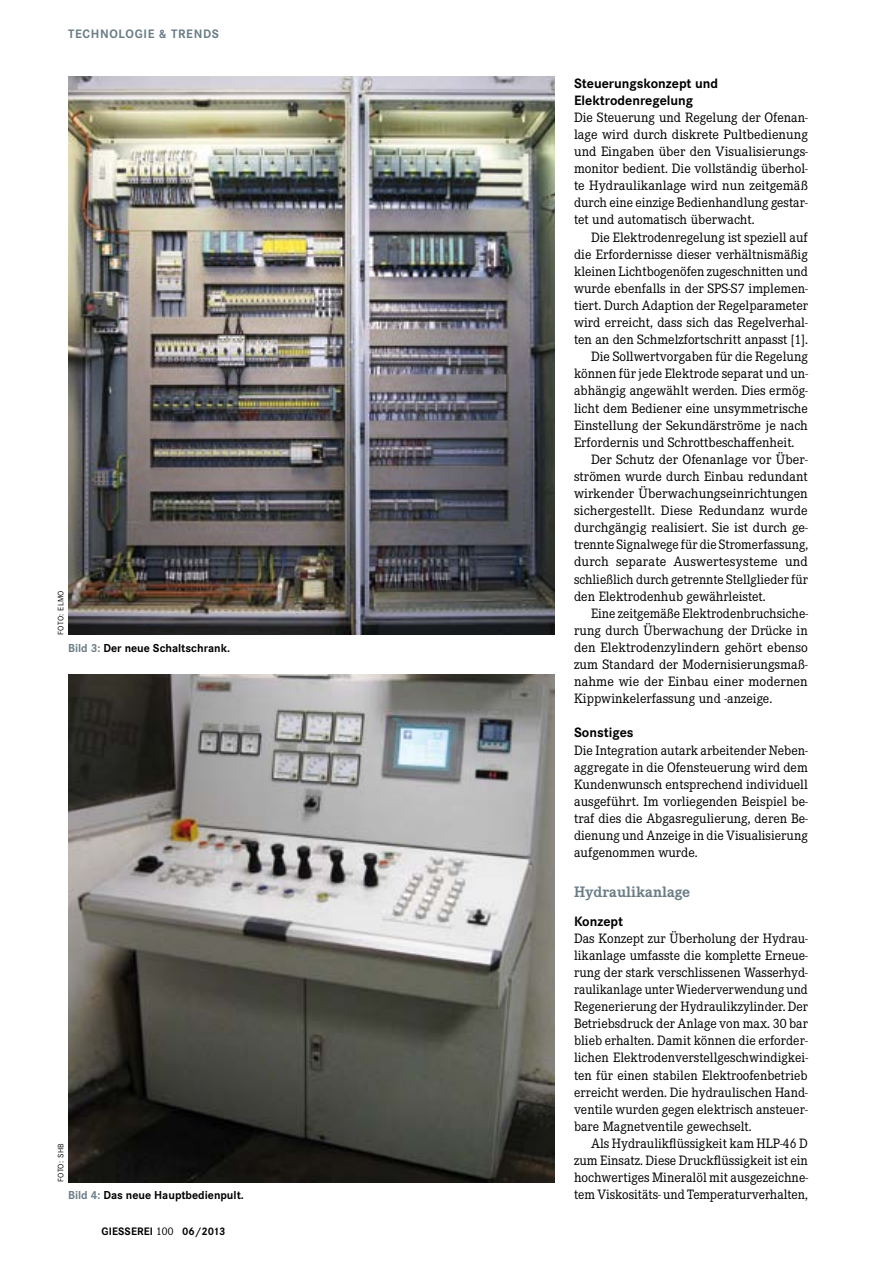
<style>
.page{position:relative;width:893px;height:1263px;background:#fff}
.page>*{position:absolute;margin:0;border:0;box-sizing:border-box;transform-origin:0 0}
.t1{font:700 15.75px "Corporate E";color:#6a7c86}
.t2{font:14.1px/17.1px "Corporate E";color:#000;text-align:justify}
.t3{font:700 14.1px/17.1px "Corporate S";color:#000}
.t4{font:14.1px "Corporate E";color:#000;scale:.96 1}
.t5{font:700 12.75px "Corporate S";letter-spacing:.055em;color:#6a7c86}
.t6{font:700 12px "Corporate S";color:#000}
.t7{font:700 11.25px "Corporate S";letter-spacing:.01em;color:#000}
.t8{font:8.25px "Corporate S";letter-spacing:.04em;color:#000}
.s1{color:#6a7c86}
.s2{font-family:"Corporate E";font-weight:400;font-size:11.55px}
</style>
<div class="page">
<img style="left:68px;top:77px;width:487px;height:558px">
<img style="left:68px;top:675px;width:487px;height:507px">
<p class="t5" style="left:68px;top:27px;width:152px">TECHNOLOGIE &amp; TRENDS</p>
<p class="t8" style="left:56px;top:635px;width:46px;rotate:-90deg">FOTO: ELMO</p>
<p class="t6" style="left:68px;top:641px;width:164px"><span class="s1">Bild 3:</span> Der neue Schaltschrank.</p>
<p class="t8" style="left:56px;top:1182px;width:40px;rotate:-90deg">FOTO: SHB</p>
<p class="t6" style="left:68px;top:1188px;width:177px"><span class="s1">Bild 4:</span> Das neue Hauptbedienpult.</p>
<p class="t7" style="left:101px;top:1225px;width:125px">Giesserei <span class="s2">100</span> 06/2013</p>
<p class="t3" style="left:574px;top:75px;width:146px">Steuerungskonzept und<br>Elektrodenregelung</p>
<p class="t2" style="left:574px;top:109px;width:235px">Die Steuerung und Regelung der Ofenan&shy;lage wird durch diskrete Pultbedienung und Eingaben über den Visualisierungs&shy;monitor bedient. Die vollständig überhol&shy;te Hydraulikanlage wird nun zeitgemäß durch eine einzige Bedienhandlung gestar&shy;tet und automatisch überwacht.</p>
<p class="t2" style="left:591px;top:229px;width:218px">Die Elektrodenregelung ist speziell auf</p>
<p class="t2" style="left:574px;top:246px;width:235px">die Erfordernisse dieser verhältnismäßig</p>
<p class="t2" style="left:574px;top:263px;width:235px">kleinen Lichtbogenöfen zugeschnitten und</p>
<p class="t2" style="left:574px;top:280px;width:235px">wurde ebenfalls in der SPS-S7 implemen-</p>
<p class="t2" style="left:574px;top:297px;width:235px">tiert. Durch Adaption der Regelparameter</p>
<p class="t2" style="left:574px;top:314px;width:235px">wird erreicht, dass sich das Regelverhal-</p>
<p class="t2" style="left:574px;top:331px;width:235px">ten an den Schmelzfortschritt anpasst [1].</p>
<p class="t2" style="left:591px;top:348px;width:218px">Die Sollwertvorgaben für die Regelung</p>
<p class="t2" style="left:574px;top:365px;width:235px">können für jede Elektrode separat und un-</p>
<p class="t2" style="left:574px;top:382px;width:235px">abhängig angewählt werden. Dies ermög-</p>
<p class="t2" style="left:574px;top:400px;width:235px">licht dem Bediener eine unsymmetrische</p>
<p class="t2" style="left:574px;top:417px;width:235px">Einstellung der Sekundärströme je nach</p>
<p class="t2" style="left:574px;top:434px;width:222px">Erfordernis und Schrottbeschaffenheit.</p>
<p class="t2" style="left:591px;top:451px;width:218px">Der Schutz der Ofenanlage vor Über-</p>
<p class="t2" style="left:574px;top:468px;width:235px">strömen wurde durch Einbau redundant</p>
<p class="t2" style="left:574px;top:485px;width:235px">wirkender Überwachungseinrichtungen</p>
<p class="t2" style="left:574px;top:502px;width:235px">sichergestellt. Diese Redundanz wurde</p>
<p class="t2" style="left:574px;top:519px;width:235px">durchgängig realisiert. Sie ist durch ge-</p>
<p class="t4" style="left:574px;top:537px;width:245px">trennte Signalwege für die Stromerfassung,</p>
<p class="t2" style="left:574px;top:553px;width:235px">durch separate Auswertesysteme und</p>
<p class="t2" style="left:574px;top:571px;width:235px">schließlich durch getrennte Stellglieder für</p>
<p class="t2" style="left:574px;top:588px;width:193px">den Elektrodenhub gewährleistet.</p>
<p class="t2" style="left:591px;top:605px;width:218px">Eine zeitgemäße Elektrodenbruchsiche-</p>
<p class="t2" style="left:574px;top:622px;width:235px">rung durch Überwachung der Drücke in</p>
<p class="t2" style="left:574px;top:639px;width:235px">den Elektrodenzylindern gehört ebenso</p>
<p class="t2" style="left:574px;top:656px;width:235px">zum Standard der Modernisierungsmaß-</p>
<p class="t2" style="left:574px;top:673px;width:235px">nahme wie der Einbau einer modernen</p>
<p class="t2" style="left:574px;top:690px;width:200px">Kippwinkelerfassung und -anzeige.</p>
<p class="t3" style="left:574px;top:725px;width:61px">Sonstiges</p>
<p class="t2" style="left:574px;top:742px;width:235px">Die Integration autark arbeitender Neben&shy;aggregate in die Ofensteuerung wird dem Kundenwunsch entsprechend individuell ausgeführt. Im vorliegenden Beispiel be&shy;traf dies die Abgasregulierung, deren Be&shy;dienung und Anzeige in die Visualisierung aufgenommen wurde.</p>
<p class="t1" style="left:574px;top:882px;width:118px">Hydraulikanlage</p>
<p class="t3" style="left:574px;top:913px;width:51px">Konzept</p>
<p class="t2" style="left:574px;top:930px;width:236px">Das Konzept zur Überholung der Hydrau&shy;likanlage umfasste die komplette Erneue&shy;rung der stark verschlissenen Wasserhyd&shy;raulikanlage unter Wiederverwendung und Regenerierung der Hydraulikzylinder. Der Betriebsdruck der Anlage von max. 30 bar blieb erhalten. Damit können die erforder&shy;lichen Elektrodenverstellgeschwindigkei&shy;ten für einen stabilen Elektroofenbetrieb erreicht werden. Die hydraulischen Hand&shy;ventile wurden gegen elektrisch ansteuer&shy;bare Magnetventile gewechselt.</p>
<p class="t2" style="left:574px;top:1135px;width:236px;text-indent:17px">Als Hydraulikflüssigkeit kam HLP-46 D zum Einsatz. Diese Druckflüssigkeit ist ein hochwertiges Mineralöl mit ausgezeichne&shy;tem Viskositäts- und Temperaturverhalten,</p>
</div>
